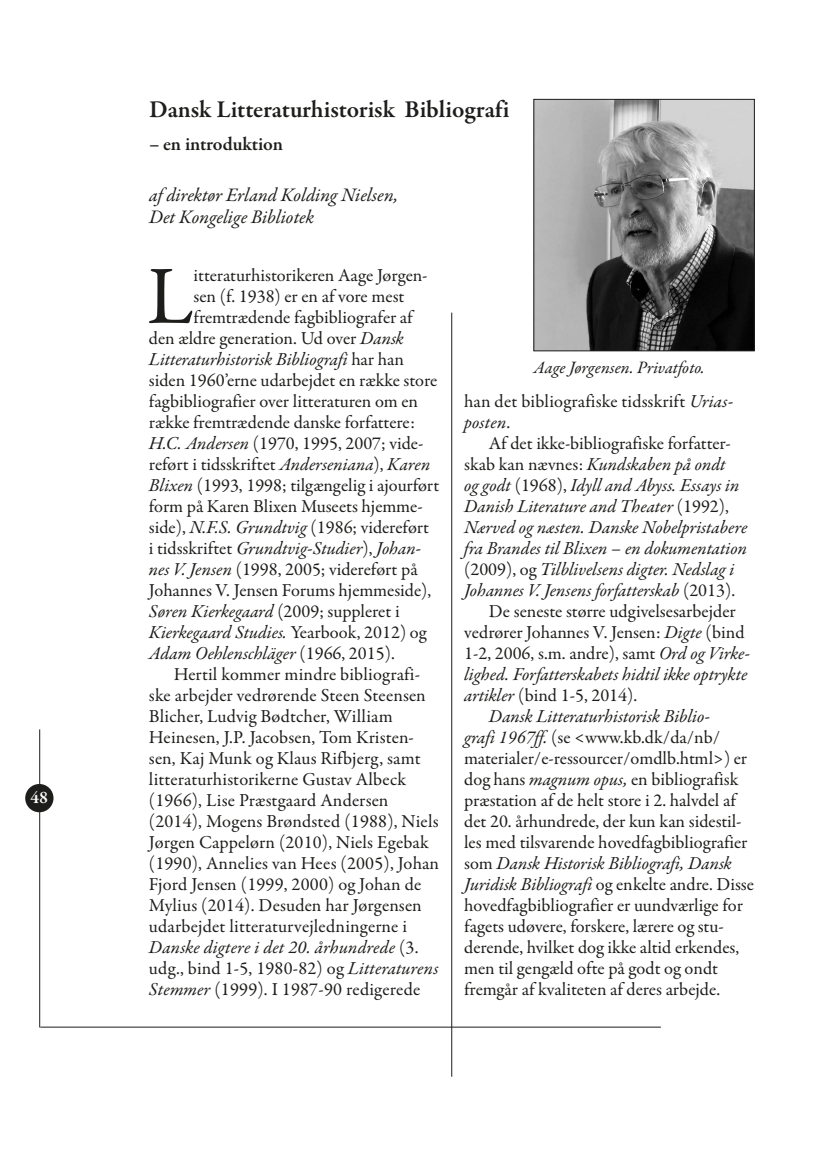
<style>
.page{position:relative;width:834px;height:1176px;background:#fff}
.page>*{position:absolute;margin:0;border:0;box-sizing:border-box;transform-origin:0 0}
.t1{font:83.12px "Garamond Premr Pro";color:#1d1d1b}
.t2{font:600 24.5px "Garamond Premr Pro";color:#1d1d1b}
.t3{font:italic 19.25px/22.8px "Garamond Premr Pro";letter-spacing:-.005em;color:#1d1d1b}
.t4{font:600 19.25px "Garamond Premr Pro";letter-spacing:-.01em;color:#1d1d1b}
.t5{font:18.38px/21px "Garamond Premr Pro";color:#1d1d1b}
.t6{font:italic 18.38px "Garamond Premr Pro";letter-spacing:-.005em;color:#1d1d1b}
.t7{font:italic 17.5px "Garamond Premr Pro";color:#1d1d1b}
.t8{font:600 17.5px "Garamond Premr Pro";color:#fff}
.s1{font-style:italic}
.s2{font-style:normal}
</style>
<div class="page">
<hr style="left:40px;top:1027px;width:620px;height:1px;background:#1d1d1b">
<hr style="left:39px;top:729px;width:1px;height:298px;background:#1d1d1b">
<hr style="left:451px;top:313px;width:1px;height:763px;background:#1d1d1b">
<div style="left:25px;top:784px;width:28px;height:28px;background:#1d1d1b;border-radius:50%"></div>
<img style="left:535px;top:101px;width:217px;height:248px">
<div style="left:533px;top:99px;width:221px;height:252px;border:1px solid #1d1d1b"></div>
<p class="t8" style="left:31px;top:787px;width:19px">48</p>
<h2 class="t2" style="left:149px;top:94px;width:362px">Dansk Litteraturhistorisk Bibliografi</h2>
<p class="t4" style="left:149px;top:132px;width:136px">– en introduktion</p>
<p class="t3" style="left:149px;top:184px;width:250px">af direktør Erland Kolding Nielsen,<br>Det Kongelige Bibliotek</p>
<h1 class="t1" style="left:147px;top:246px;width:48px">L</h1>
<p class="t5" style="left:193px;top:265px;width:235px">itteraturhistorikeren Aage Jørgen-</p>
<p class="t5" style="left:193px;top:286px;width:212px">sen (f. 1938) er en af vore mest</p>
<p class="t5" style="left:193px;top:307px;width:220px">fremtrædende fagbibliografer af</p>
<p class="t5" style="left:149px;top:328px;width:256px">den ældre generation. Ud over <span class="s1">Dansk</span></p>
<p class="t6" style="left:149px;top:347px;width:256px">Litteraturhistorisk Bibliografi <span class="s2">har han</span></p>
<p class="t5" style="left:149px;top:370px;width:290px">siden 1960’erne udarbejdet en række store</p>
<p class="t5" style="left:149px;top:391px;width:271px">fagbibliografier over litteraturen om en</p>
<p class="t5" style="left:149px;top:412px;width:267px">række fremtrædende danske forfattere:</p>
<p class="t5" style="left:149px;top:433px;width:276px"><span class="s1">H.C. Andersen</span> (1970, 1995, 2007; vide-</p>
<p class="t5" style="left:149px;top:454px;width:283px">reført i tidsskriftet <span class="s1">Anderseniana</span>), <span class="s1">Karen</span></p>
<p class="t5" style="left:149px;top:475px;width:292px"><span class="s1">Blixen</span> (1993, 1998; tilgængelig i ajourført</p>
<p class="t5" style="left:149px;top:496px;width:275px">form på Karen Blixen Museets hjemme-</p>
<p class="t5" style="left:149px;top:517px;width:282px">side), <span class="s1">N.F.S. Grundtvig</span> (1986; videreført</p>
<p class="t6" style="left:149px;top:536px;width:272px"><span class="s2">i tidsskriftet</span> Grundtvig-Studier<span class="s2">),</span> Johan-</p>
<p class="t5" style="left:149px;top:559px;width:270px"><span class="s1">nes V. Jensen</span> (1998, 2005; videreført på</p>
<p class="t5" style="left:149px;top:580px;width:284px">Johannes V. Jensen Forums hjemmeside),</p>
<p class="t6" style="left:149px;top:599px;width:252px">Søren Kierkegaard <span class="s2">(2009; suppleret i</span></p>
<p class="t6" style="left:149px;top:620px;width:279px">Kierkegaard Studies. <span class="s2">Yearbook, 2012) og</span></p>
<p class="t6" style="left:149px;top:641px;width:247px">Adam Oehlenschläger <span class="s2">(1966, 2015).</span></p>
<p class="t5" style="left:174px;top:664px;width:248px">Hertil kommer mindre bibliografi-</p>
<p class="t5" style="left:149px;top:685px;width:278px">ske arbejder vedrørende Steen Steensen</p>
<p class="t5" style="left:149px;top:706px;width:245px">Blicher, Ludvig Bødtcher, William</p>
<p class="t5" style="left:149px;top:727px;width:266px">Heinesen, J.P. Jacobsen, Tom Kristen-</p>
<p class="t5" style="left:149px;top:748px;width:273px">sen, Kaj Munk og Klaus Rifbjerg, samt</p>
<p class="t5" style="left:149px;top:769px;width:259px">litteraturhistorikerne Gustav Albeck</p>
<p class="t5" style="left:149px;top:790px;width:241px">(1966), Lise Præstgaard Andersen</p>
<p class="t5" style="left:149px;top:811px;width:291px">(2014), Mogens Brøndsted (1988), Niels</p>
<p class="t5" style="left:149px;top:832px;width:281px">Jørgen Cappelørn (2010), Niels Egebak</p>
<p class="t5" style="left:149px;top:853px;width:292px">(1990), Annelies van Hees (2005), Johan</p>
<p class="t5" style="left:149px;top:874px;width:274px">Fjord Jensen (1999, 2000) og Johan de</p>
<p class="t5" style="left:149px;top:895px;width:274px">Mylius (2014). Desuden har Jørgensen</p>
<p class="t5" style="left:149px;top:916px;width:260px">udarbejdet litteraturvejledningerne i</p>
<p class="t6" style="left:149px;top:935px;width:271px">Danske digtere i det 20. århundrede <span class="s2">(3.</span></p>
<p class="t5" style="left:149px;top:958px;width:291px">udg., bind 1-5, 1980-82) og <span class="s1">Litteraturens</span></p>
<p class="t5" style="left:149px;top:979px;width:273px"><span class="s1">Stemmer</span> (1999). I 1987-90 redigerede</p>
<p class="t7" style="left:533px;top:357px;width:173px">Aage Jørgensen. Privatfoto.</p>
<p class="t5" style="left:464px;top:391px;width:271px">han det bibliografiske tidsskrift <span class="s1">Urias&shy;posten</span>.</p>
<p class="t5" style="left:489px;top:433px;width:243px">Af det ikke-bibliografiske forfatter-</p>
<p class="t6" style="left:464px;top:452px;width:263px"><span class="s2">skab kan nævnes:</span> Kundskaben på ondt</p>
<p class="t6" style="left:464px;top:473px;width:277px">og godt <span class="s2">(1968),</span> Idyll and Abyss. Essays in</p>
<p class="t6" style="left:464px;top:494px;width:266px">Danish Literature and Theater <span class="s2">(1992),</span></p>
<p class="t6" style="left:464px;top:515px;width:285px">Nærved og næsten. Danske Nobelpristabere</p>
<p class="t6" style="left:464px;top:536px;width:284px">fra Brandes til Blixen – en dokumentation</p>
<p class="t6" style="left:464px;top:557px;width:271px"><span class="s2">(2009), og</span> Tilblivelsens digter. Nedslag i</p>
<p class="t6" style="left:464px;top:578px;width:272px">Johannes V. Jensens forfatterskab <span class="s2">(2013).</span></p>
<p class="t5" style="left:489px;top:601px;width:248px">De seneste større udgivelsesarbejder</p>
<p class="t5" style="left:464px;top:622px;width:282px">vedrører Johannes V. Jensen: <span class="s1">Digte</span> (bind</p>
<p class="t5" style="left:464px;top:643px;width:287px">1-2, 2006, s.m. andre), samt <span class="s1">Ord og Virke-</span></p>
<p class="t6" style="left:464px;top:662px;width:285px">lighed. Forfatterskabets hidtil ikke optrykte</p>
<p class="t5" style="left:464px;top:685px;width:174px"><span class="s1">artikler</span> (bind 1-5, 2014).</p>
<p class="t6" style="left:489px;top:704px;width:222px">Dansk Litteraturhistorisk Biblio-</p>
<p class="t5" style="left:464px;top:727px;width:257px"><span class="s1">grafi 1967ff.</span> (se &lt;www.kb.dk/da/nb/</p>
<p class="t5" style="left:464px;top:748px;width:284px">materialer/e-ressourcer/omdlb.html&gt;) er</p>
<p class="t5" style="left:464px;top:769px;width:276px">dog hans <span class="s1">magnum opus,</span> en bibliografisk</p>
<p class="t5" style="left:464px;top:790px;width:273px">præstation af de helt store i 2. halvdel af</p>
<p class="t5" style="left:464px;top:811px;width:279px">det 20. århundrede, der kun kan sidestil-</p>
<p class="t5" style="left:464px;top:832px;width:285px">les med tilsvarende hovedfagbibliografier</p>
<p class="t6" style="left:464px;top:851px;width:269px"><span class="s2">som</span> Dansk Historisk Bibliografi, Dansk</p>
<p class="t5" style="left:464px;top:874px;width:291px"><span class="s1">Juridisk Bibliografi</span> og enkelte andre. Disse</p>
<p class="t5" style="left:464px;top:895px;width:280px">hovedfagbibliografier er uundværlige for</p>
<p class="t5" style="left:464px;top:916px;width:261px">fagets udøvere, forskere, lærere og stu-</p>
<p class="t5" style="left:464px;top:937px;width:276px">derende, hvilket dog ikke altid erkendes,</p>
<p class="t5" style="left:464px;top:958px;width:255px">men til gengæld ofte på godt og ondt</p>
<p class="t5" style="left:464px;top:979px;width:257px">fremgår af kvaliteten af deres arbejde.</p>
</div>
